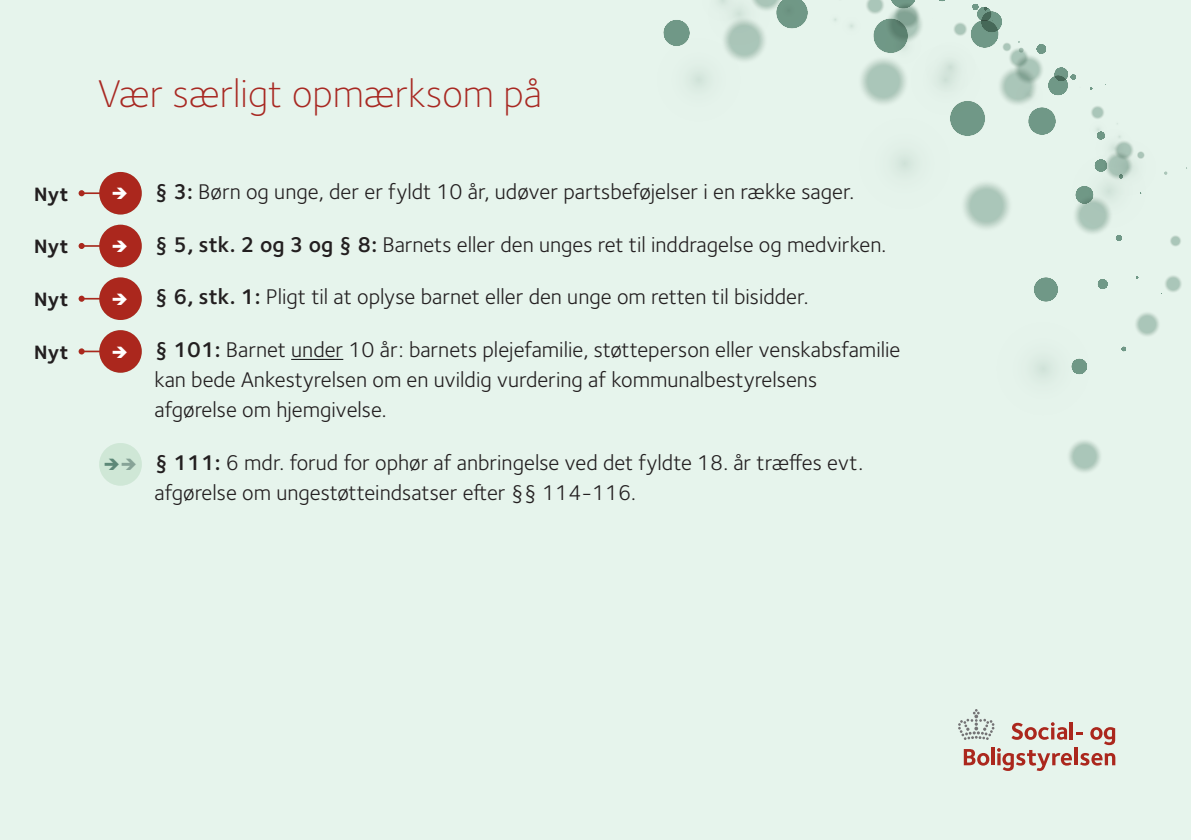
<style>
.page{position:relative;width:1191px;height:840px;background:#fff}
.page>*{position:absolute;margin:0;border:0;box-sizing:border-box;transform-origin:0 0}
.t1{font:300 40px "Foundry Sterling";color:#a82822}
.t2{font:22px/30px "Foundry Sterling";color:#231f20}
.t3{font:20px "Foundry Sterling Bold 2";letter-spacing:.02em;color:#231f20}
.s1{font-weight:600}
</style>
<div class="page">
<div style="left:0;top:0;width:1191px;height:839px;background:#e6f4ec"></div>
<svg style="left:958px;top:709px;width:36px;height:30px"></svg>
<svg style="left:1011px;top:722px;width:56px;height:17px"></svg>
<hr style="left:1069px;top:721px;width:4px;height:18px;background:#ab271d">
<svg style="left:1076px;top:732px;width:6px;height:2px"></svg>
<svg style="left:1090px;top:727px;width:25px;height:17px"></svg>
<svg style="left:963px;top:749px;width:26px;height:16px"></svg>
<hr style="left:991px;top:747px;width:3px;height:17px;background:#ab271d">
<svg style="left:997px;top:748px;width:75px;height:22px"></svg>
<hr style="left:1074px;top:747px;width:3px;height:17px;background:#ab271d">
<svg style="left:1080px;top:753px;width:35px;height:12px"></svg>
<svg style="left:1033px;top:277px;width:75px;height:195px"></svg>
<svg style="left:1121px;top:275px;width:61px;height:77px"></svg>
<svg style="left:663px;top:0;width:145px;height:89px"></svg>
<svg style="left:834px;top:0;width:353px;height:247px"></svg>
<hr style="left:291px;top:358px;width:52px;height:2px;background:#1d1e1f">
<div style="left:99px;top:443px;width:43px;height:42px;background:#cfe7d6;border-radius:50%"></div>
<svg style="left:79px;top:172px;width:63px;height:42px"></svg>
<svg style="left:79px;top:224px;width:63px;height:43px"></svg>
<svg style="left:79px;top:277px;width:63px;height:43px"></svg>
<svg style="left:79px;top:330px;width:63px;height:42px"></svg>
<p class="t3" style="left:34px;top:182px;width:36px">Nyt</p>
<p class="t3" style="left:34px;top:234px;width:36px">Nyt</p>
<p class="t3" style="left:34px;top:287px;width:36px">Nyt</p>
<p class="t3" style="left:34px;top:340px;width:36px">Nyt</p>
<h2 class="t1" style="left:98px;top:70px;width:446px">Vær særligt opmærksom på</h2>
<p class="t2" style="left:154px;top:177px;width:701px"><span class="s1">§ 3:</span> Børn og unge, der er fyldt 10 år, udøver partsbeføjelser i en række sager.</p>
<p class="t2" style="left:154px;top:229px;width:733px"><span class="s1">§ 5, stk. 2 og 3 og § 8:</span> Barnets eller den unges ret til inddragelse og medvirken.</p>
<p class="t2" style="left:154px;top:282px;width:655px"><span class="s1">§ 6, stk. 1:</span> Pligt til at oplyse barnet eller den unge om retten til bisidder.</p>
<p class="t2" style="left:154px;top:335px;width:747px"><span class="s1">§ 101:</span> Barnet under 10 år: barnets plejefamilie, støtteperson eller venskabsfamilie kan bede Ankestyrelsen om en uvildig vurdering af kommunalbestyrelsens afgørelse om hjemgivelse.</p>
<p class="t2" style="left:154px;top:447px;width:710px"><span class="s1">§ 111:</span> 6 mdr. forud for ophør af anbringelse ved det fyldte 18. år træffes evt. afgørelse om ungestøtteindsatser efter §§ 114-116.</p>
</div>
